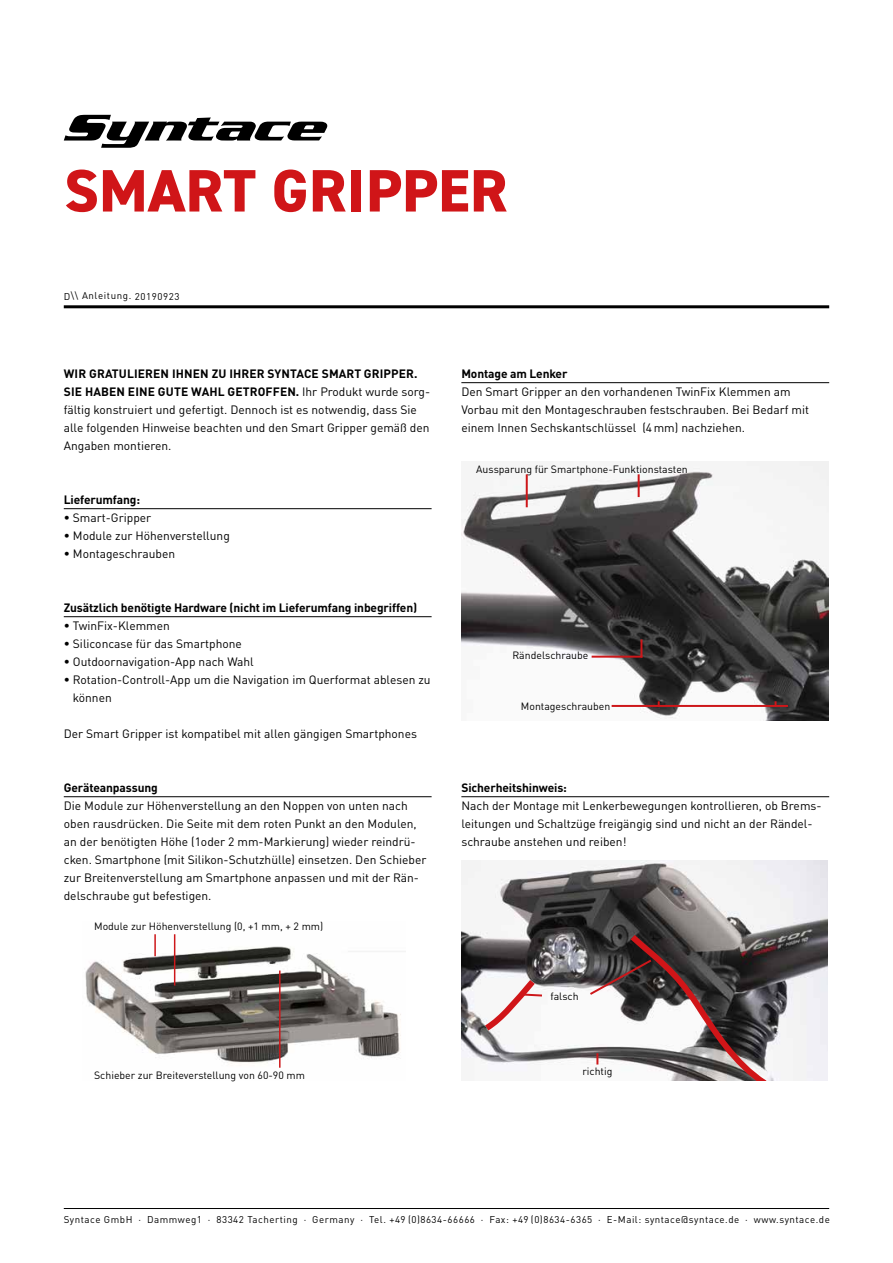
<style>
.page{position:relative;width:893px;height:1263px;background:#fff}
.page>*{position:absolute;margin:0;border:0;box-sizing:border-box;transform-origin:0 0}
.t1{font:800 60px "DIN2014";letter-spacing:.01em;color:#d01518}
.t2{font:12px/18px "DINOT";color:#000}
.t3{font:700 12px "DINOT";letter-spacing:-.01em;color:#000}
.t4{font:10.5px "DINOT";color:#000}
.t5{font:9.75px "DINOT";letter-spacing:.055em;color:#000}
.s1{font-weight:700}
.s2{font-weight:500}
</style>
<div class="page">
<hr style="left:64px;top:305px;width:765px;height:3px;background:#000">
<hr style="left:64px;top:1208px;width:765px;height:1px;background:#000">
<svg style="left:64px;top:115px;width:263px;height:33px"></svg>
<hr style="left:64px;top:508px;width:368px;height:1px;background:#000">
<hr style="left:64px;top:616px;width:368px;height:1px;background:#000">
<hr style="left:64px;top:796px;width:368px;height:1px;background:#000">
<img style="left:85px;top:934px;width:321px;height:130px">
<hr style="left:279px;top:970px;width:2px;height:98px;background:#cd171a">
<hr style="left:174px;top:934px;width:1px;height:51px;background:#cd171a">
<hr style="left:154px;top:934px;width:2px;height:22px;background:#cd171a">
<hr style="left:461px;top:382px;width:368px;height:1px;background:#000">
<hr style="left:461px;top:796px;width:368px;height:1px;background:#000">
<img style="left:461px;top:461px;width:367px;height:259px">
<hr style="left:592px;top:656px;width:50px;height:2px;background:#cd171a">
<hr style="left:612px;top:705px;width:176px;height:2px;background:#cd171a">
<svg style="left:640px;top:639px;width:2px;height:19px"></svg>
<hr style="left:638px;top:474px;width:2px;height:23px;background:#cd171a">
<hr style="left:526px;top:474px;width:2px;height:33px;background:#cd171a">
<img style="left:461px;top:860px;width:367px;height:220px">
<svg style="left:479px;top:973px;width:65px;height:63px"></svg>
<svg style="left:588px;top:929px;width:185px;height:151px"></svg>
<h1 class="t1" style="left:64px;top:151px;width:445px">SMART GRIPPER</h1>
<p class="t5" style="left:64px;top:288px;width:117px">D\\ Anleitung. 20190923</p>
<p class="t2" style="left:64px;top:364px;width:368px"><span class="s1">WIR GRATULIEREN IHNEN ZU IHRER SYNTACE SMART GRIPPER.<br>SIE HABEN EINE GUTE WAHL GETROFFEN.</span> Ihr Produkt wurde sorg&shy;fältig konstruiert und gefertigt. Dennoch ist es notwendig, dass Sie alle folgenden Hinweise beachten und den Smart Gripper gemäß den Angaben montieren.</p>
<p class="t3" style="left:64px;top:490px;width:78px">Lieferumfang:</p>
<p class="t2" style="left:64px;top:508px;width:89px"><span class="s2">•</span> Smart-Gripper</p>
<p class="t2" style="left:64px;top:526px;width:168px"><span class="s2">•</span> Module zur Höhenverstellung</p>
<p class="t2" style="left:64px;top:544px;width:113px"><span class="s2">•</span> Montageschrauben</p>
<p class="t3" style="left:64px;top:598px;width:355px">Zusätzlich benötigte Hardware (nicht im Lieferumfang inbegriffen)</p>
<p class="t2" style="left:64px;top:616px;width:108px"><span class="s2">•</span> TwinFix-Klemmen</p>
<p class="t2" style="left:64px;top:634px;width:180px"><span class="s2">•</span> Siliconcase für das Smartphone</p>
<p class="t2" style="left:64px;top:652px;width:192px"><span class="s2">•</span> Outdoornavigation-App nach Wahl</p>
<p class="t2" style="left:73px;top:670px;width:359px;text-indent:-9px"><span class="s2">•</span> Rotation-Controll-App um die Navigation im Querformat ablesen zu können</p>
<p class="t2" style="left:64px;top:724px;width:355px">Der Smart Gripper ist kompatibel mit allen gängigen Smartphones</p>
<p class="t3" style="left:64px;top:778px;width:96px">Geräteanpassung</p>
<p class="t2" style="left:64px;top:796px;width:364px">Die Module zur Höhenverstellung an den Noppen von unten nach oben rausdrücken. Die Seite mit dem roten Punkt an den Modulen, an der benötigten Höhe (1oder 2 mm-Markierung) wieder reindrü&shy;cken. Smartphone (mit Silikon-Schutzhülle) einsetzen. Den Schieber zur Breitenverstellung am Smartphone anpassen und mit der Rän&shy;delschraube gut befestigen.</p>
<p class="t4" style="left:94px;top:918px;width:231px">Module zur Höhenverstellung (0, +1 mm, + 2 mm)</p>
<p class="t4" style="left:94px;top:1067px;width:212px">Schieber zur Breiteverstellung von 60-90 mm</p>
<p class="t3" style="left:461px;top:364px;width:108px">Montage am Lenker</p>
<p class="t2" style="left:461px;top:382px;width:349px">Den Smart Gripper an den vorhandenen TwinFix Klemmen am<br>Vorbau mit den Montageschrauben festschrauben. Bei Bedarf mit einem Innen Sechskantschlüssel (4mm) nachziehen.</p>
<p class="t4" style="left:476px;top:461px;width:213px">Aussparung für Smartphone-Funktionstasten</p>
<p class="t4" style="left:512px;top:647px;width:78px">Rändelschraube</p>
<p class="t4" style="left:521px;top:698px;width:91px">Montageschrauben</p>
<p class="t3" style="left:461px;top:778px;width:107px">Sicherheitshinweis:</p>
<p class="t2" style="left:461px;top:796px;width:362px">Nach der Montage mit Lenkerbewegungen kontrollieren, ob Brems&shy;leitungen und Schaltzüge freigängig sind und nicht an der Rändel&shy;schraube anstehen und reiben!</p>
<p class="t4" style="left:551px;top:988px;width:30px">falsch</p>
<p class="t4" style="left:582px;top:1063px;width:31px">richtig</p>
<p class="t5" style="left:64px;top:1212px;width:768px">Syntace GmbH · Dammweg1 · 83342 Tacherting · Germany · Tel. +49 (0)8634-66666 · Fax: +49 (0)8634-6365 · E-Mail: syntace@syntace.de · www.syntace.de</p>
</div>
